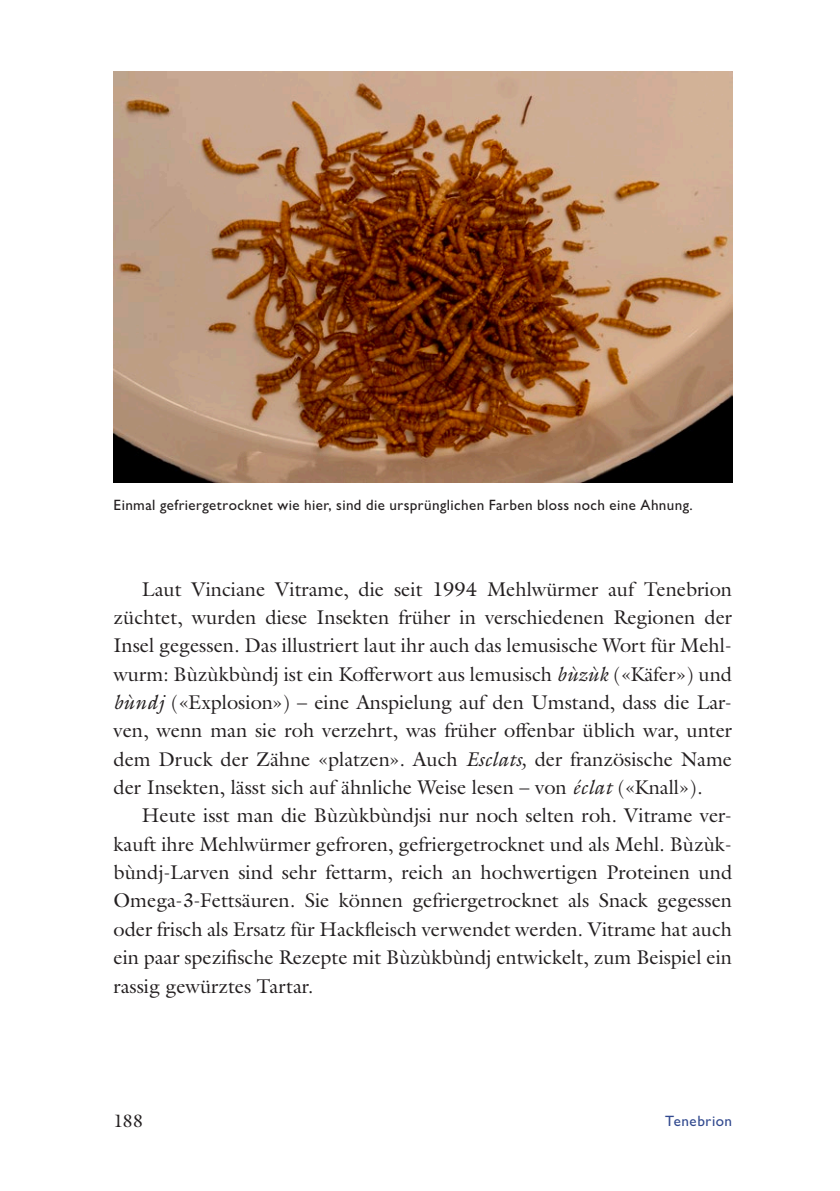
<style>
.page{position:relative;width:840px;height:1191px;background:#fff}
.page>*{position:absolute;margin:0;border:0;box-sizing:border-box;transform-origin:0 0}
.Lauftext{font:20px/28.4px "Galliard Pro";color:#231f20;text-align:justify}
.t1{font:18px "Galliard Pro";color:#231f20}
.Bildlegende{font:500 15px "Gill Sans Nova";letter-spacing:.025em;color:#231f20}
.t2{font:500 15px "Gill Sans Nova";letter-spacing:.04em;color:#324a8f}
.s1{font-style:italic}
</style>
<div class="page">
<img style="left:113px;top:71px;width:618px;height:411px">
<p class="Bildlegende" style="left:113px;top:496px;width:580px">Einmal gefriergetrocknet wie hier, sind die ursprünglichen Farben bloss noch eine Ahnung.</p>
<p class="Lauftext" style="left:113px;top:574px;width:619px;text-indent:28px">Laut Vinciane Vitrame, die seit 1994 Mehlwürmer auf Tenebrion züchtet, wurden diese Insekten früher in verschiedenen Regionen der Insel gegessen. Das illustriert laut ihr auch das lemusische Wort für Mehl&shy;wurm: Bùzùkbùndj ist ein Kofferwort aus lemusisch <span class="s1">bùzùk</span> («Käfer») und <span class="s1">bùndj</span> («Explosion») – eine Anspielung auf den Umstand, dass die Lar&shy;ven, wenn man sie roh verzehrt, was früher offenbar üblich war, unter dem Druck der Zähne «platzen». Auch <span class="s1">Esclats,</span> der französische Name der Insekten, lässt sich auf ähnliche Weise lesen – von <span class="s1">éclat</span> («Knall»).</p>
<p class="Lauftext" style="left:113px;top:801px;width:620px;text-indent:28px">Heute isst man die Bùzùkbùndjsi nur noch selten roh. Vitrame ver&shy;kauft ihre Mehlwürmer gefroren, gefriergetrocknet und als Mehl. Bùzùk&shy;bùndj-Larven sind sehr fettarm, reich an hochwertigen Proteinen und Omega-3-Fettsäuren. Sie können gefriergetrocknet als Snack gegessen oder frisch als Ersatz für Hackfleisch verwendet werden. Vitrame hat auch ein paar spezifische Rezepte mit Bùzùkbùndj entwickelt, zum Beispiel ein rassig gewürztes Tartar.</p>
<p class="t1" style="left:113px;top:1108px;width:31px">188</p>
<p class="t2" style="left:665px;top:1111px;width:68px">Tenebrion</p>
</div>
